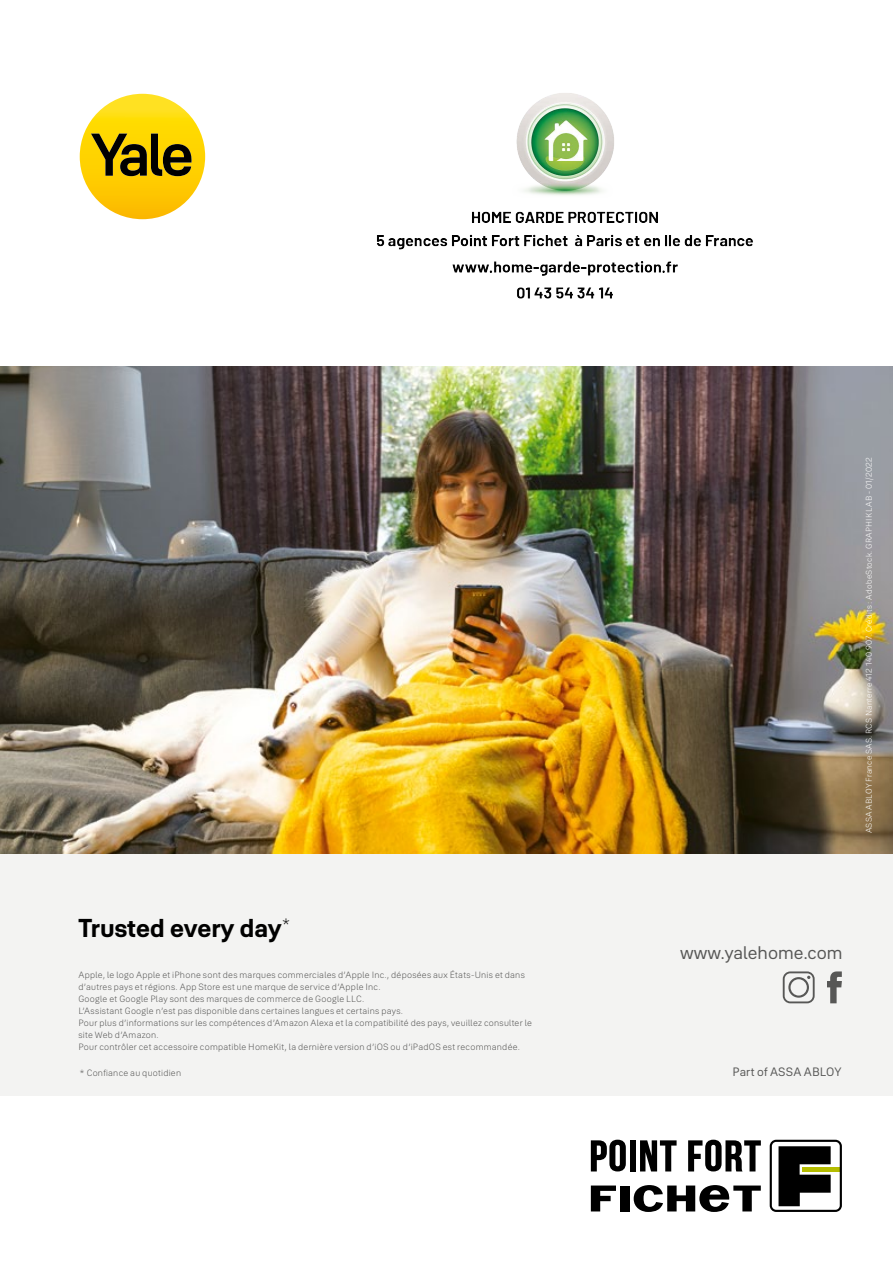
<style>
.page{position:relative;width:893px;height:1263px;background:#fff}
.page>*{position:absolute;margin:0;border:0;box-sizing:border-box;transform-origin:0 0}
.t1{font:700 25.5px "Yale Solis";color:#000}
.t2{font:18px "Yale Solis";color:#575756}
.t3{font:12px "Yale Solis";letter-spacing:.01em;color:#575756}
.t4{font:300 9px/12px "Yale Solis";letter-spacing:.025em;color:#575756}
.t5{font:300 8.25px "Yale Solis";letter-spacing:.03em;color:#fff}
</style>
<div class="page">
<img style="left:0;top:367px;width:893px;height:488px">
<div style="left:0;top:855px;width:893px;height:241px;background:#f3f3f2"></div>
<svg style="left:80px;top:94px;width:125px;height:125px"></svg>
<svg style="left:783px;top:971px;width:32px;height:32px"></svg>
<svg style="left:827px;top:971px;width:15px;height:32px"></svg>
<svg style="left:591px;top:1185px;width:25px;height:26px"></svg>
<div style="left:620px;top:1185px;width:9px;height:26px;background:#000"></div>
<svg style="left:634px;top:1185px;width:127px;height:27px"></svg>
<svg style="left:591px;top:1140px;width:35px;height:31px"></svg>
<div style="left:630px;top:1140px;width:6px;height:31px;background:#000"></div>
<svg style="left:640px;top:1140px;width:37px;height:31px"></svg>
<svg style="left:688px;top:1140px;width:73px;height:31px"></svg>
<svg style="left:770px;top:1140px;width:72px;height:72px"></svg>
<img style="left:377px;top:93px;width:376px;height:206px">
<p class="t5" style="left:864px;top:833px;width:378px;rotate:-90deg">ASSA ABLOY France SAS. RCS Nanterre 412 140 907. Crédits : AdobeStock. GRAPHIK LAB - 01/2022</p>
<h1 class="t1" style="left:78px;top:913px;width:214px">Trusted every day<sup>*</sup></h1>
<h2 class="t2" style="left:680px;top:942px;width:164px">www.yalehome.com</h2>
<p class="t4" style="left:78px;top:969px;width:455px">Apple, le logo Apple et iPhone sont des marques commerciales d’Apple Inc., déposées aux États-Unis et dans d’autres pays et régions. App Store est une marque de service d’Apple Inc.<br>Google et Google Play sont des marques de commerce de Google LLC.<br>L’Assistant Google n’est pas disponible dans certaines langues et certains pays.<br>Pour plus d’informations sur les compétences d’Amazon Alexa et la compatibilité des pays, veuillez consulter le site Web d’Amazon.<br>Pour contrôler cet accessoire compatible HomeKit, la dernière version d’iOS ou d’iPadOS est recommandée.</p>
<p class="t4" style="left:79px;top:1067px;width:103px">* Confiance au quotidien</p>
<h3 class="t3" style="left:732px;top:1065px;width:111px">Part of ASSA ABLOY</h3>
</div>
